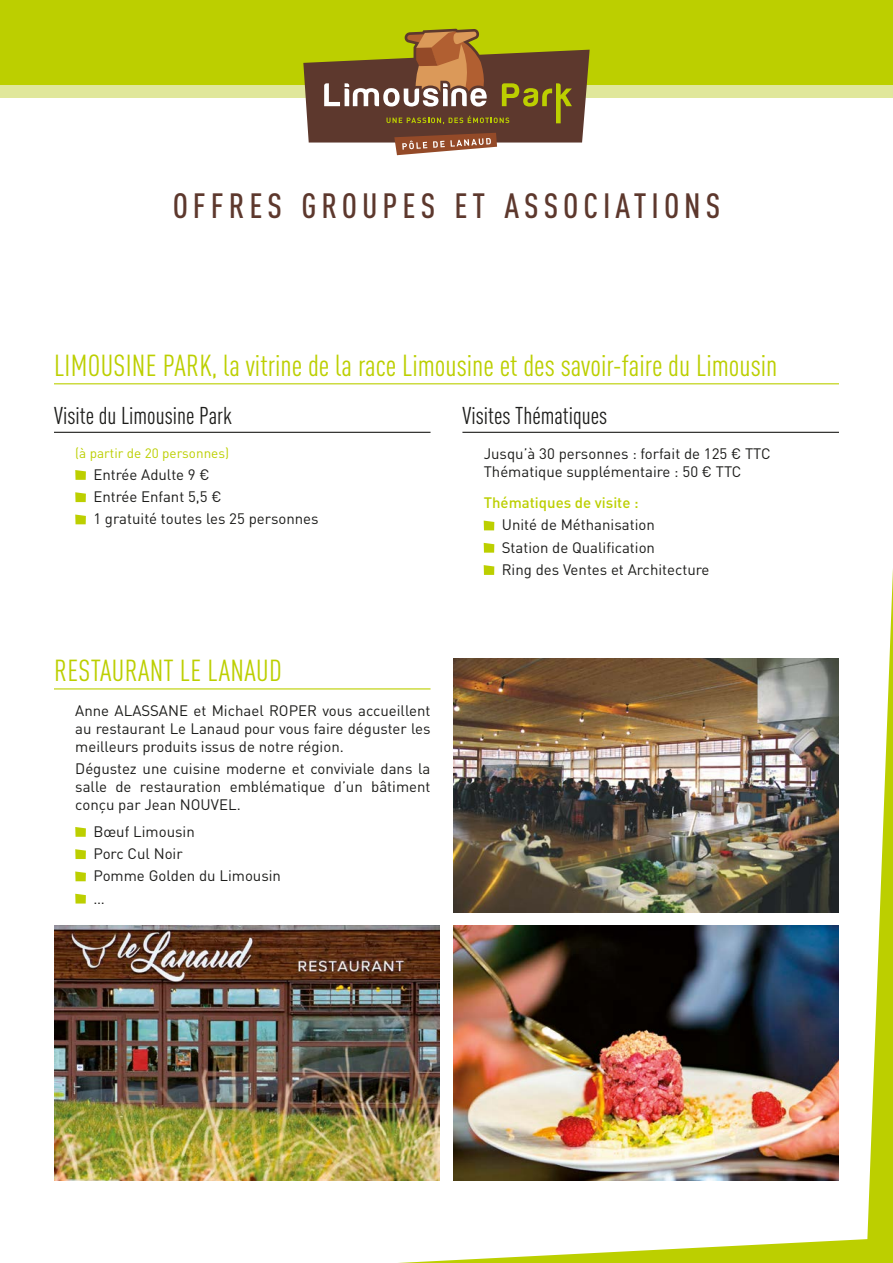
<style>
.page{position:relative;width:893px;height:1263px;background:#fff}
.page>*{position:absolute;margin:0;border:0;box-sizing:border-box;transform-origin:0 0}
.t1{font:500 condensed 34.65px "DIN Pro";letter-spacing:.145em;color:#5d382d}
.t2{font:condensed 30px "DIN Pro";color:#bccf00}
.t3{font:condensed 24px "DIN Pro";color:#1d1d1b}
.t4{font:15px/22.2px "DIN Pro";color:#1d1d1b}
.t5{font:500 15px "DIN Pro";color:#bccf00}
.t6{font:13.5px "DIN Pro";color:#bccf00}
</style>
<div class="page">
<div style="left:0;top:79px;width:893px;height:19px;background:#e0e79b"></div>
<div style="left:0;top:0;width:893px;height:84px;background:#bccf00"></div>
<svg style="left:303px;top:29px;width:287px;height:126px"></svg>
<hr style="left:54px;top:383px;width:785px;height:1px;background:#bccf00">
<hr style="left:54px;top:688px;width:377px;height:1px;background:#bccf00">
<svg style="left:75px;top:827px;width:11px;height:10px"></svg>
<svg style="left:75px;top:849px;width:11px;height:10px"></svg>
<svg style="left:75px;top:871px;width:11px;height:10px"></svg>
<svg style="left:75px;top:894px;width:11px;height:9px"></svg>
<hr style="left:54px;top:432px;width:377px;height:1px;background:#1d1d1b">
<svg style="left:75px;top:470px;width:11px;height:10px"></svg>
<svg style="left:75px;top:492px;width:11px;height:10px"></svg>
<svg style="left:75px;top:514px;width:11px;height:10px"></svg>
<hr style="left:462px;top:432px;width:377px;height:1px;background:#1d1d1b">
<svg style="left:484px;top:521px;width:10px;height:9px"></svg>
<svg style="left:484px;top:543px;width:10px;height:10px"></svg>
<svg style="left:484px;top:565px;width:10px;height:3px"></svg>
<img style="left:54px;top:926px;width:343px;height:254px">
<img style="left:397px;top:568px;width:496px;height:695px">
<h1 class="t1" style="left:173px;top:185px;width:549px">OFFRES GROUPES ET ASSOCIATIONS</h1>
<h2 class="t2" style="left:54px;top:348px;width:725px">LIMOUSINE PARK, la vitrine de la race Limousine et des savoir-faire du Limousin</h2>
<h3 class="t3" style="left:54px;top:402px;width:179px">Visite du Limousine Park</h3>
<p class="t6" style="left:75px;top:443px;width:155px">(à partir de 20 personnes)</p>
<p class="t4" style="left:93px;top:463px;width:227px">Entrée Adulte 9 €<br>Entrée Enfant 5,5 €<br>1 gratuité toutes les 25 personnes</p>
<h2 class="t2" style="left:54px;top:653px;width:229px">RESTAURANT LE LANAUD</h2>
<p class="t4" style="left:75px;top:701px;width:357px;line-height:18px;text-align:justify">Anne ALASSANE et Michael ROPER vous accueillent au restaurant Le Lanaud pour vous faire déguster les meilleurs produits issus de notre région.</p>
<p class="t4" style="left:75px;top:759px;width:357px;line-height:18px;text-align:justify">Dégustez une cuisine moderne et conviviale dans la salle de restauration emblématique d’un bâtiment conçu par Jean NOUVEL.</p>
<p class="t4" style="left:93px;top:820px;width:189px">Bœuf Limousin<br>Porc Cul Noir<br>Pomme Golden du Limousin …</p>
<h3 class="t3" style="left:462px;top:402px;width:146px">Visites Thématiques</h3>
<p class="t4" style="left:484px;top:444px;width:289px;line-height:18px">Jusqu’à 30 personnes : forfait de 125 € TTC<br>Thématique supplémentaire : 50 € TTC</p>
<p class="t5" style="left:484px;top:492px;width:156px">Thématiques de visite :</p>
<p class="t4" style="left:502px;top:513px;width:209px">Unité de Méthanisation<br>Station de Qualification<br>Ring des Ventes et Architecture</p>
</div>
